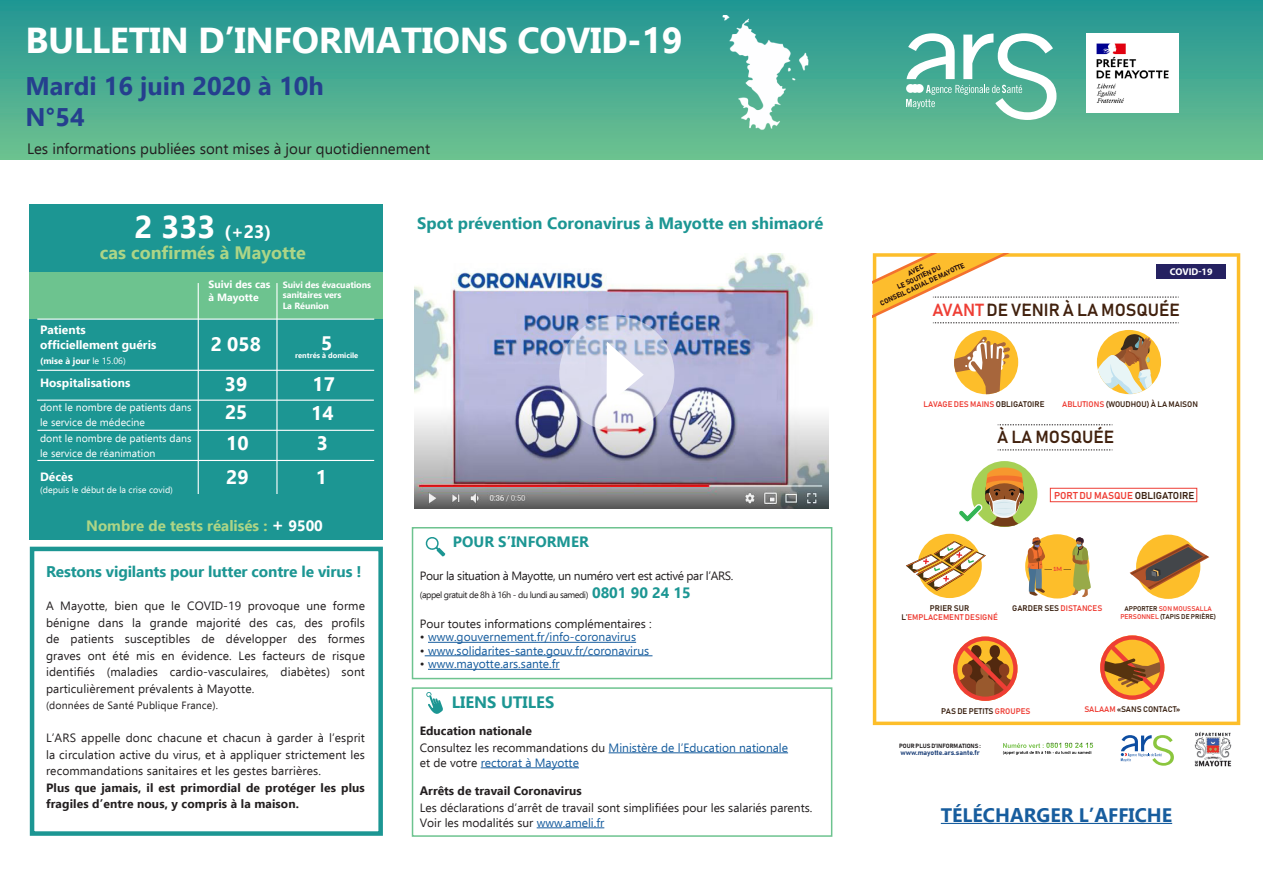
<style>
.page{position:relative;width:1263px;height:893px;background:#fff}
.page>*{position:absolute;margin:0;border:0;box-sizing:border-box;transform-origin:0 0}
.t1{font:700 36px "Ebrima";letter-spacing:-.01em;color:#fff}
.t2{font:700 25.5px "Ebrima";color:#253f8e}
.t3{font:700 19.5px "Ebrima";color:#175d9e}
.t4{font:700 19.5px "Ebrima";color:#fff}
.t5{font:700 18px "Ebrima";color:#add586}
.t6{font:700 18px "Ebrima";color:#fff}
.t7{font:17.25px "Bahnschrift";color:#41210e}
.t8{font:700 16.5px "Ebrima";color:#1c9693}
.t9{font:700 15.45px "Ebrima";letter-spacing:-.01em;color:#1c9693}
.t10{font:15px "Ebrima";color:#231f20}
.t11{font:700 15px "Ebrima";color:#add586}
.t12{font:700 15px "Ebrima";color:#1c9693}
.t13{font:12px/16.5px "Ebrima";color:#231f20;text-align:justify}
.t14{font:12px "Ebrima";color:#175d9e}
.t15{font:700 12px/16.5px "Ebrima";letter-spacing:.01em;color:#231f20}
.t16{font:12px "Ebrima";letter-spacing:-.03em;color:#231f20}
.t17{font:700 12px "Ebrima";color:#fff}
.t18{font:10.5px "Ebrima";color:#fff}
.t19{font:10.5px "Ebrima";letter-spacing:.01em;color:#231f20}
.t20{font:700 10.5px "Ebrima";color:#fff}
.t21{font:9.9px "Bahnschrift";color:#ee3e35}
.t22{font:700 9px/10.8px "Ebrima";letter-spacing:-.01em;color:#fff}
.t23{font:9px "Ebrima";letter-spacing:-.05em;color:#231f20}
.t24{font:9px "Ebrima";color:#fff}
.t25{font:8.1px "Bahnschrift";color:#3a2111}
.t26{font:8.1px/9.6px "Bahnschrift";color:#ee3e35;text-align:center}
.t27{font:700 7.5px "Ebrima";color:#fff}
.t28{font:7.05px/7.8px "Bahnschrift";color:#230c0d;text-align:center}
.t29{font:6.9px "Bahnschrift";color:#20437b}
.t30{font:6.75px/8.1px "Bahnschrift";color:#3a2111;text-align:center}
.t31{font:700 6.3px "Carlito";color:#ee3e35}
.t32{font:6px "Bahnschrift";color:#231f20}
.s1{font-size:31.5px}
.s2{font-weight:400}
.s3{font-size:18px;color:#fff}
.s4{color:#fff}
.s5{font-weight:700;font-size:15px;color:#1c9693}
.s6{color:#231f20}
.s7{color:#175d9e}
.s8{color:#ee3e35}
.s9{color:#3a2111}
</style>
<div class="page">
<img style="left:414px;top:253px;width:415px;height:256px">
<div style="left:1px;top:0;width:1261px;height:160px;background:linear-gradient(to bottom,#209594,#6ec190)"></div>
<img style="left:719px;top:15px;width:94px;height:121px">
<svg style="left:906px;top:33px;width:150px;height:87px"></svg>
<img style="left:1087px;top:33px;width:91px;height:80px">
<div style="left:412px;top:527px;width:420px;height:152px;border:2px solid #6dc38f"></div>
<div style="left:412px;top:687px;width:420px;height:150px;border:2px solid #6dc38f"></div>
<hr style="left:428px;top:642px;width:208px;height:1px;background:#175d9e">
<hr style="left:425px;top:655px;width:227px;height:1px;background:#175d9e">
<hr style="left:428px;top:669px;width:132px;height:1px;background:#175d9e">
<hr style="left:609px;top:752px;width:179px;height:1px;background:#175d9e">
<hr style="left:481px;top:767px;width:98px;height:1px;background:#175d9e">
<hr style="left:537px;top:827px;width:67px;height:1px;background:#175d9e">
<svg style="left:425px;top:537px;width:20px;height:19px"></svg>
<svg style="left:426px;top:692px;width:17px;height:22px"></svg>
<hr style="left:941px;top:823px;width:231px;height:1px;background:#175d9e">
<div style="left:30px;top:547px;width:353px;height:289px;border:4px solid #1c9693"></div>
<svg style="left:873px;top:253px;width:367px;height:472px"></svg>
<svg style="left:1063px;top:536px;width:28px;height:61px;background:#cfb659"></svg>
<svg style="left:1027px;top:537px;width:25px;height:59px"></svg>
<svg style="left:956px;top:468px;width:69px;height:59px"></svg>
<img style="left:1050px;top:743px;width:38px;height:5px">
<svg style="left:1121px;top:735px;width:53px;height:31px"></svg>
<img style="left:1194px;top:731px;width:37px;height:36px">
<svg style="left:559px;top:316px;width:115px;height:116px;background:#d2d4e6"></svg>
<svg style="left:606px;top:342px;width:38px;height:64px"></svg>
<div style="left:30px;top:204px;width:353px;height:336px;background:#1c9693"></div>
<div style="left:30px;top:272px;width:353px;height:47px;background:#6dc38f"></div>
<hr style="left:37px;top:319px;width:337px;height:1px;background:#fff">
<hr style="left:37px;top:430px;width:337px;height:1px;background:#fff">
<hr style="left:37px;top:460px;width:337px;height:1px;background:#fff">
<hr style="left:198px;top:283px;width:1px;height:211px;background:#fff">
<hr style="left:276px;top:283px;width:2px;height:211px;background:#fff">
<hr style="left:37px;top:400px;width:337px;height:1px;background:#fff">
<hr style="left:37px;top:370px;width:337px;height:1px;background:#fff">
<svg style="left:873px;top:253px;width:339px;height:141px"></svg>
<p class="t1" style="left:26px;top:14px;width:658px">BULLETIN D’INFORMATIONS COVID-19</p>
<p class="t2" style="left:26px;top:67px;width:300px">Mardi 16 juin 2020 à 10h</p>
<p class="t2" style="left:26px;top:98px;width:61px">N°54</p>
<p class="t10" style="left:27px;top:138px;width:405px">Les informations publiées sont mises à jour quotidiennement</p>
<p class="t6" style="left:135px;top:218px;width:138px"><span class="s1">2 333</span> (+23)</p>
<p class="t5" style="left:100px;top:239px;width:208px">cas confirmés à Mayotte</p>
<p class="t20" style="left:209px;top:277px;width:63px">Suivi des cas</p>
<p class="t20" style="left:209px;top:289px;width:52px">à Mayotte</p>
<p class="t22" style="left:283px;top:279px;width:90px">Suivi des évacuations sanitaires vers</p>
<p class="t22" style="left:283px;top:300px;width:48px">La Réunion</p>
<p class="t17" style="left:40px;top:321px;width:47px">Patients</p>
<p class="t17" style="left:40px;top:336px;width:118px">officiellement guéris</p>
<p class="t22" style="left:40px;top:355px;width:87px">(mise à jour <span class="s2">le 15.06)</span></p>
<p class="t17" style="left:40px;top:374px;width:92px">Hospitalisations</p>
<p class="t18" style="left:40px;top:400px;width:153px">dont le nombre de patients dans</p>
<p class="t18" style="left:40px;top:415px;width:106px">le service de médecine</p>
<p class="t18" style="left:40px;top:431px;width:153px">dont le nombre de patients dans</p>
<p class="t18" style="left:40px;top:446px;width:117px">le service de réanimation</p>
<p class="t17" style="left:40px;top:468px;width:34px">Décès</p>
<p class="t24" style="left:40px;top:484px;width:134px">(depuis le début de la crise covid)</p>
<p class="t4" style="left:321px;top:329px;width:13px">5</p>
<p class="t27" style="left:295px;top:350px;width:65px">rentrés à domicile</p>
<p class="t4" style="left:211px;top:330px;width:52px">2 058</p>
<p class="t4" style="left:313px;top:370px;width:24px">17</p>
<p class="t4" style="left:311px;top:398px;width:24px">14</p>
<p class="t4" style="left:317px;top:428px;width:13px">3</p>
<p class="t4" style="left:316px;top:463px;width:13px">1</p>
<p class="t4" style="left:225px;top:370px;width:24px">39</p>
<p class="t4" style="left:225px;top:397px;width:24px">25</p>
<p class="t4" style="left:226px;top:429px;width:24px">10</p>
<p class="t4" style="left:226px;top:463px;width:24px">29</p>
<p class="t11" style="left:86px;top:514px;width:238px">Nombre de tests réalisés : <span class="s3">+</span> <span class="s4">9500</span></p>
<p class="t9" style="left:46px;top:560px;width:317px">Restons vigilants pour lutter contre le virus !</p>
<p class="t13" style="left:46px;top:598px;width:320px">A Mayotte, bien que le COVID-19 provoque une forme bénigne dans la grande majorité des cas, des profils de patients susceptibles de développer des formes graves ont été mis en évidence. Les facteurs de risque identifiés (maladies cardio-vasculaires, diabètes) sont particulièrement prévalents à Mayotte.</p>
<p class="t19" style="left:46px;top:698px;width:174px">(données de Santé Publique France).</p>
<p class="t13" style="left:46px;top:730px;width:321px">L’ARS appelle donc chacune et chacun à garder à l’esprit la circulation active du virus, et à appliquer strictement les recommandations sanitaires et les gestes barrières.</p>
<p class="t15" style="left:46px;top:779px;width:320px">Plus que jamais, il est primordial de protéger les plus fragiles d’entre nous, y compris à la maison.</p>
<p class="t8" style="left:417px;top:211px;width:407px">Spot prévention Coronavirus à Mayotte en shimaoré</p>
<p class="t12" style="left:453px;top:531px;width:137px">POUR S’INFORMER</p>
<p class="t16" style="left:420px;top:567px;width:315px">Pour la situation à Mayotte, un numéro vert est activé par l’ARS.</p>
<p class="t23" style="left:420px;top:588px;width:272px">(appel gratuit de 8h à 16h - du lundi au samedi) <span class="s5">0801 90 24 15</span></p>
<p class="t13" style="left:420px;top:615px;width:233px">Pour toutes informations complémentaires :</p>
<p class="t14" style="left:420px;top:628px;width:218px"><span class="s6">•</span> www.gouvernement.fr/info-coronavirus</p>
<p class="t14" style="left:420px;top:642px;width:231px"><span class="s6">•</span> www.solidarites-sante.gouv.fr/coronavirus</p>
<p class="t14" style="left:420px;top:655px;width:141px"><span class="s6">•</span> www.mayotte.ars.sante.fr</p>
<p class="t8" style="left:452px;top:690px;width:104px">LIENS UTILES</p>
<p class="t15" style="left:420px;top:722px;width:114px">Education nationale</p>
<p class="t14" style="left:420px;top:739px;width:370px"><span class="s6">Consultez les recommandations du</span> Ministère de l’Education nationale</p>
<p class="t14" style="left:420px;top:754px;width:161px"><span class="s6">et de votre</span> rectorat à Mayotte</p>
<p class="t15" style="left:420px;top:782px;width:163px">Arrêts de travail Coronavirus</p>
<p class="t13" style="left:420px;top:799px;width:394px">Les déclarations d’arrêt de travail sont simplifiées pour les salariés parents.</p>
<p class="t13" style="left:420px;top:814px;width:186px">Voir les modalités sur <span class="s7">www.ameli.fr</span></p>
<p class="t28" style="left:872px;top:286px;width:94px;rotate:-25deg">AVEC<br>LE SOUTIEN DU<br>CONSEIL CADIAL DE MAYOTTE</p>
<p class="t7" style="left:932px;top:299px;width:249px"><span class="s8">AVANT</span> DE VENIR À LA MOSQUÉE</p>
<p class="t26" style="left:924px;top:399px;width:122px">LAVAGE DES MAINS <span class="s9">OBLIGATOIRE</span></p>
<p class="t25" style="left:1062px;top:399px;width:137px"><span class="s8">ABLUTIONS</span> (WOUDHOU) À LA MAISON</p>
<p class="t7" style="left:997px;top:426px;width:118px">À LA MOSQUÉE</p>
<p class="t21" style="left:1054px;top:489px;width:142px">PORT DU MASQUE <span class="s9">OBLIGATOIRE</span></p>
<p class="t31" style="left:1053px;top:564px;width:10px">1M</p>
<p class="t26" style="left:901px;top:603px;width:98px"><span class="s9">PRIER SUR<br>L’</span>EMPLACEMENT DESIGNÉ</p>
<p class="t25" style="left:1012px;top:603px;width:92px">GARDER SES <span class="s8">DISTANCES</span></p>
<p class="t30" style="left:1120px;top:604px;width:97px">APPORTER <span class="s8">SON MOUSSALLA<br>PERSONNEL</span> (TAPIS DE PRIÈRE)</p>
<p class="t25" style="left:941px;top:706px;width:91px">PAS DE PETITS <span class="s8">GROUPES</span></p>
<p class="t32" style="left:899px;top:742px;width:83px">POUR PLUS D’INFORMATIONS :</p>
<p class="t29" style="left:900px;top:748px;width:81px">www.mayotte.ars.sante.fr</p>
<p class="t25" style="left:1084px;top:704px;width:97px"><span class="s8">SALAAM</span> «SANS CONTACT»</p>
<p class="t3" style="left:941px;top:800px;width:233px">TÉLÉCHARGER L’AFFICHE</p>
</div>
